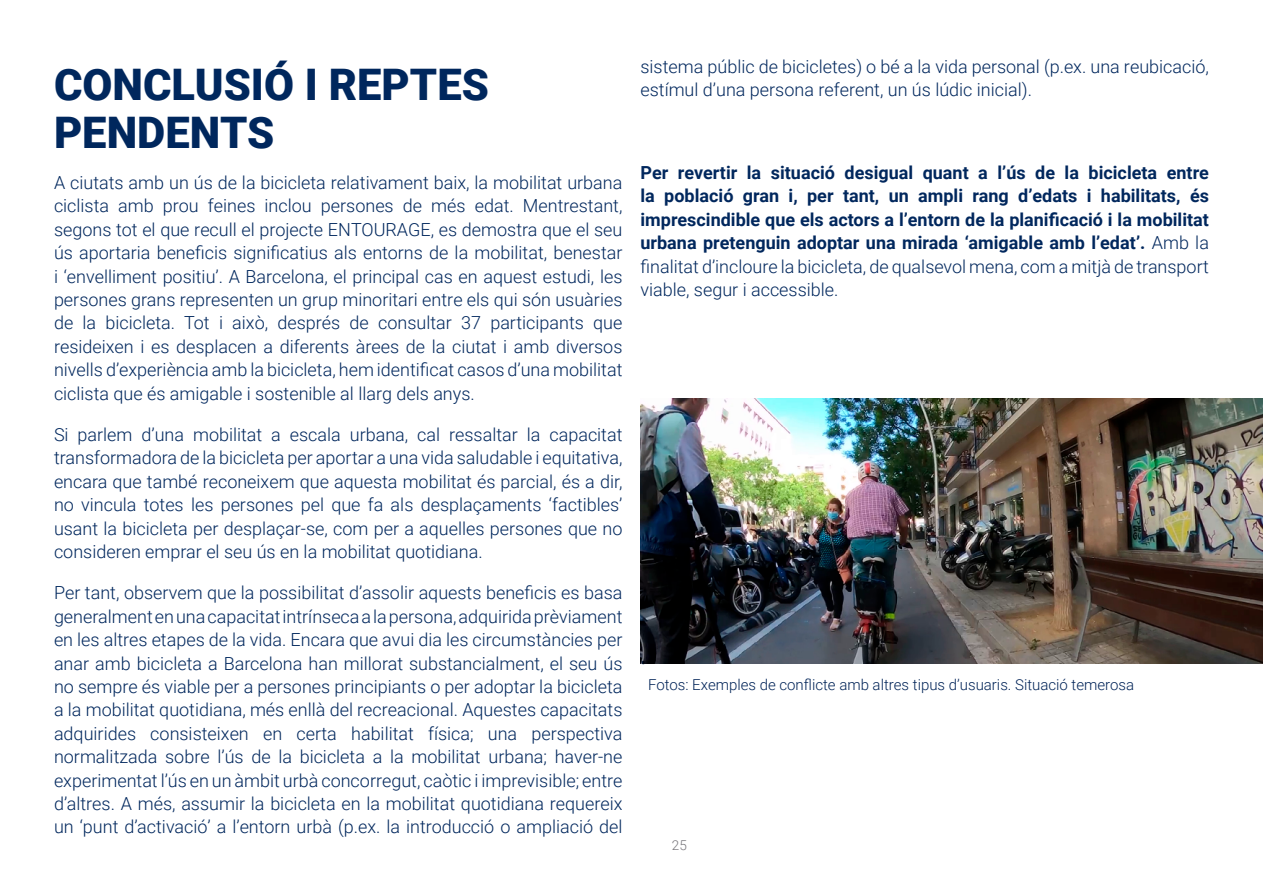
<style>
.page{position:relative;width:1263px;height:893px;background:#fff}
.page>*{position:absolute;margin:0;border:0;box-sizing:border-box;transform-origin:0 0}
.t1{font:900 43.5px/48px "Roboto";color:#00275d}
.t2{font:300 18px/23.4px "Roboto";color:#00275d;text-align:justify}
.t3{font:700 18px/23.4px "Roboto";color:#00275d;text-align:justify}
.t4{font:300 15px "Roboto";color:#002357}
.t5{font:300 13.5px "Roboto";color:#77767b}
.s1{font-weight:300}
</style>
<div class="page">
<img style="left:640px;top:398px;width:623px;height:265px">
<h1 class="t1" style="left:54px;top:59px;width:436px">CONCLUSIÓ I REPTES<br>PENDENTS</h1>
<p class="t2" style="left:54px;top:170px;width:570px">A ciutats amb un ús de la bicicleta relativament baix, la mobilitat urbana ciclista amb prou feines inclou persones de més edat. Mentrestant, segons tot el que recull el projecte ENTOURAGE, es demostra que el seu ús aportaria beneficis significatius als entorns de la mobilitat, benestar i ‘envelliment positiu’. A Barcelona, el principal cas en aquest estudi, les persones grans representen un grup minoritari entre els qui són usuàries de la bicicleta. Tot i això, després de consultar 37 participants que resideixen i es desplacen a diferents àrees de la ciutat i amb diversos nivells d’experiència amb la bicicleta, hem identificat casos d’una mobilitat ciclista que és amigable i sostenible al llarg dels anys.</p>
<p class="t2" style="left:54px;top:422px;width:570px">Si parlem d’una mobilitat a escala urbana, cal ressaltar la capacitat transformadora de la bicicleta per aportar a una vida saludable i equitativa, encara que també reconeixem que aquesta mobilitat és parcial, és a dir, no vincula totes les persones pel que fa als desplaçaments ‘factibles’ usant la bicicleta per desplaçar-se, com per a aquelles persones que no consideren emprar el seu ús en la mobilitat quotidiana.</p>
<p class="t2" style="left:54px;top:581px;width:570px">Per tant, observem que la possibilitat d’assolir aquests beneficis es basa generalment en una capacitat intrínseca a la persona, adquirida prèviament en les altres etapes de la vida. Encara que avui dia les circumstàncies per anar amb bicicleta a Barcelona han millorat substancialment, el seu ús no sempre és viable per a persones principiants o per adoptar la bicicleta a la mobilitat quotidiana, més enllà del recreacional. Aquestes capacitats adquirides consisteixen en certa habilitat física; una perspectiva normalitzada sobre l’ús de la bicicleta a la mobilitat urbana; haver-ne experimentat l’ús en un àmbit urbà concorregut, caòtic i imprevisible; entre d’altres. A més, assumir la bicicleta en la mobilitat quotidiana requereix un ‘punt d’activació’ a l’entorn urbà (p.ex. la introducció o ampliació del</p>
<p class="t2" style="left:640px;top:54px;width:570px">sistema públic de bicicletes) o bé a la vida personal (p.ex. una reubicació, estímul d’una persona referent, un ús lúdic inicial).</p>
<p class="t3" style="left:640px;top:160px;width:570px">Per revertir la situació desigual quant a l’ús de la bicicleta entre la població gran i, per tant, un ampli rang d’edats i habilitats, és imprescindible que els actors a l’entorn de la planificació i la mobilitat urbana pretenguin adoptar una mirada ‘amigable amb l’edat’. <span class="s1">Amb la finalitat d’incloure la bicicleta, de qualsevol mena, com a mitjà de transport viable, segur i accessible.</span></p>
<p class="t2" style="left:640px;top:650px;width:7px">•</p>
<p class="t4" style="left:648px;top:674px;width:488px">Fotos: Exemples de conflicte amb altres tipus d’usuaris. Situació temerosa</p>
<p class="t5" style="left:672px;top:836px;width:16px">25</p>
</div>
